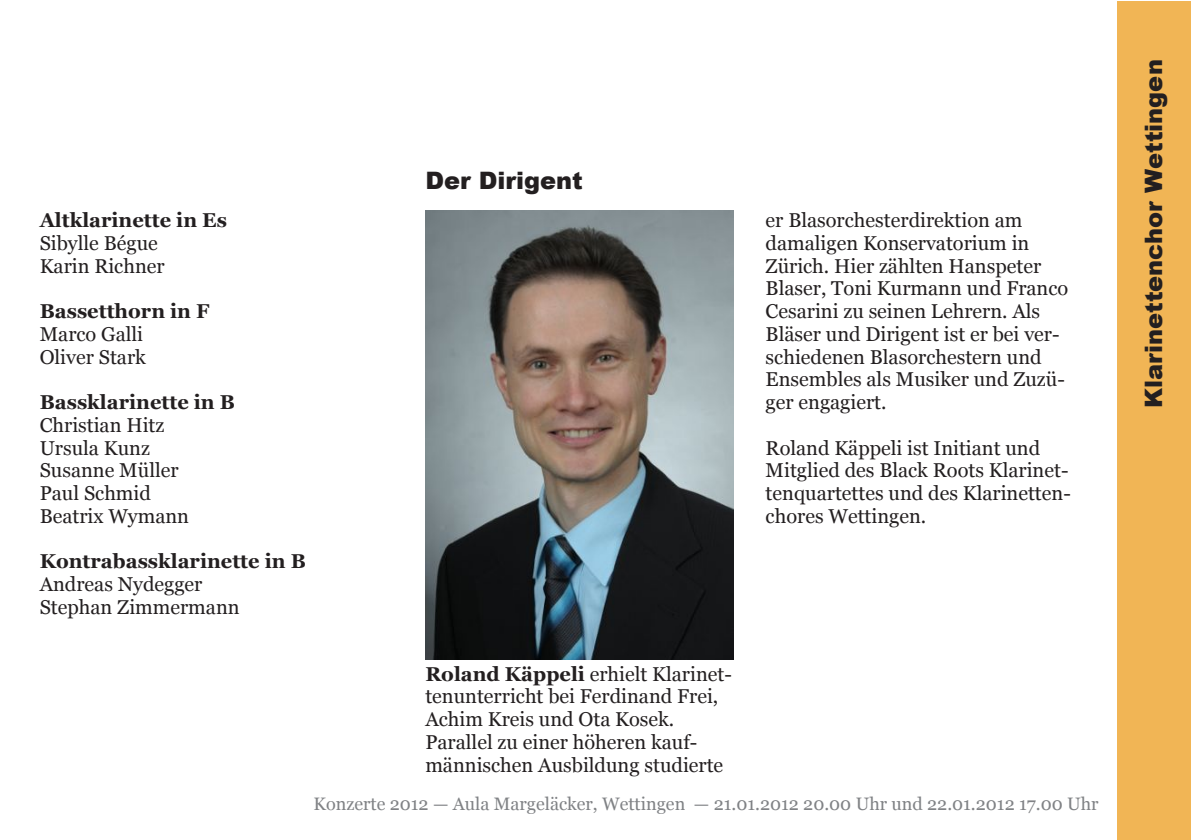
<style>
.page{position:relative;width:1191px;height:840px;background:#fff}
.page>*{position:absolute;margin:0;border:0;box-sizing:border-box;transform-origin:0 0}
.t1{font:900 24px "Arial";color:#231f20}
.t2{font:20px/22.8px "Georgia";color:#231f20}
.t3{font:700 20px "Georgia";color:#231f20}
.t4{font:18px "Georgia";color:#808285}
.s1{font-weight:700}
</style>
<div class="page">
<div style="left:1117px;top:1px;width:73px;height:838px;background:#f1b555"></div>
<img style="left:425px;top:210px;width:308px;height:449px">
<p class="t3" style="left:40px;top:209px;width:189px">Altklarinette in Es</p>
<p class="t2" style="left:40px;top:231px;width:126px">Sibylle Bégue<br>Karin Richner</p>
<p class="t3" style="left:40px;top:299px;width:171px">Bassetthorn in F</p>
<p class="t2" style="left:40px;top:322px;width:108px">Marco Galli<br>Oliver Stark</p>
<p class="t3" style="left:40px;top:390px;width:197px">Bassklarinette in B</p>
<p class="t2" style="left:40px;top:413px;width:151px">Christian Hitz<br>Ursula Kunz<br>Susanne Müller<br>Paul Schmid<br>Beatrix Wymann</p>
<p class="t3" style="left:40px;top:549px;width:268px">Kontrabassklarinette in B</p>
<p class="t2" style="left:40px;top:572px;width:201px">Andreas Nydegger<br>Stephan Zimmermann</p>
<p class="t1" style="left:425px;top:163px;width:159px">Der Dirigent</p>
<p class="t2" style="left:765px;top:209px;width:304px">er Blasorchesterdirektion am damaligen Konservatorium in<br>Zürich. Hier zählten Hanspeter<br>Blaser, Toni Kurmann und Franco<br>Cesarini zu seinen Lehrern. Als<br>Bläser und Dirigent ist er bei ver&shy;schiedenen Blasorchestern und<br>Ensembles als Musiker und Zuzü&shy;ger engagiert.</p>
<p class="t2" style="left:765px;top:436px;width:307px">Roland Käppeli ist Initiant und<br>Mitglied des Black Roots Klarinet&shy;tenquartettes und des Klarinetten&shy;chores Wettingen.</p>
<p class="t2" style="left:425px;top:662px;width:308px"><span class="s1">Roland Käppeli</span> erhielt Klarinet&shy;tenunterricht bei Ferdinand Frei,<br>Achim Kreis und Ota Kosek.<br>Parallel zu einer höheren kauf&shy;männischen Ausbildung studierte</p>
<p class="t4" style="left:313px;top:793px;width:786px">Konzerte 2012 — Aula Margeläcker, Wettingen — 21.01.2012 20.00 Uhr und 22.01.2012 17.00 Uhr</p>
<p class="t1" style="left:1135px;top:407px;width:349px;rotate:-90deg">Klarinettenchor Wettingen</p>
</div>
